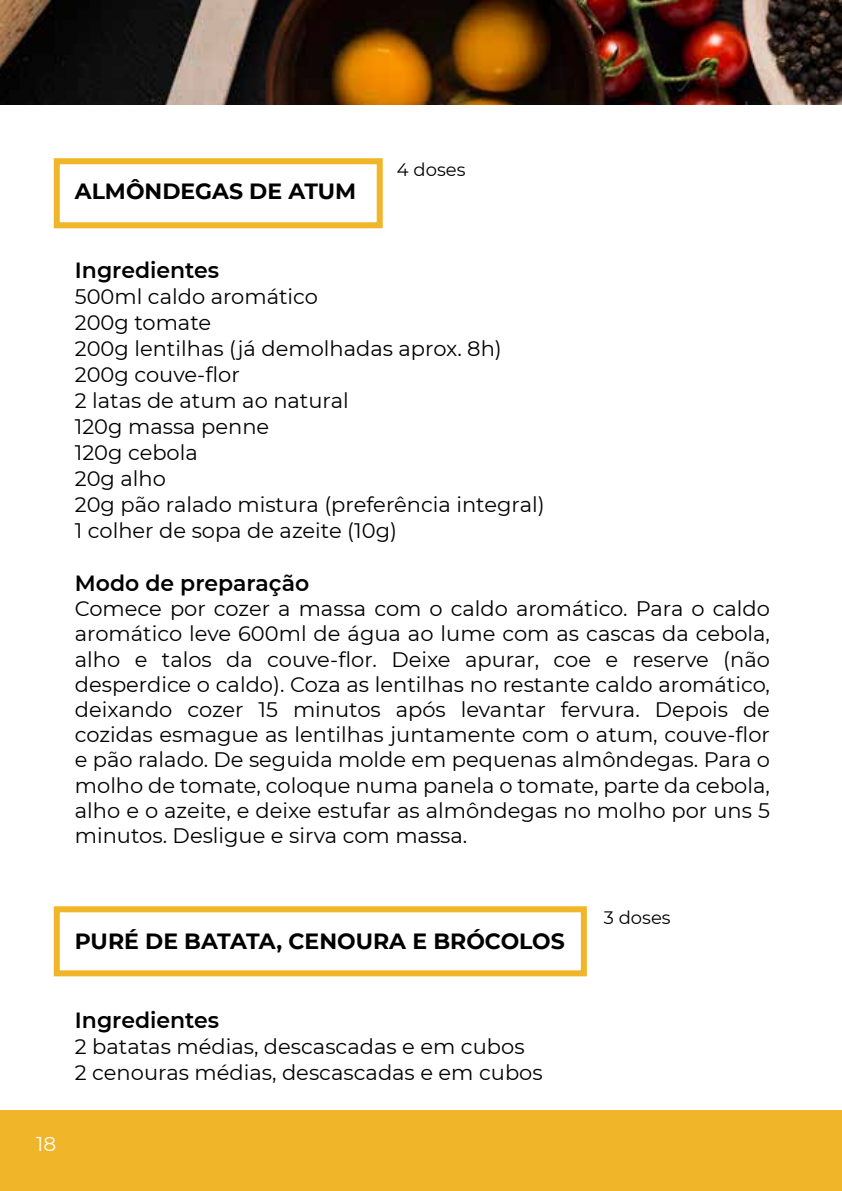
<style>
.page{position:relative;width:842px;height:1191px;background:#fff}
.page>*{position:absolute;margin:0;border:0;box-sizing:border-box;transform-origin:0 0}
.t1{font:700 22px "Montserrat";color:#000}
.t2{font:600 22px "Montserrat";color:#000}
.t3{font:21px/26px "Montserrat";color:#000}
.t4{font:20px "Montserrat";color:#fff}
.t5{font:18px "Montserrat";color:#000}
</style>
<div class="page">
<div style="left:0;top:1110px;width:842px;height:81px;background:#f0b528"></div>
<img style="left:0;top:0;width:842px;height:104px">
<div style="left:54px;top:158px;width:329px;height:70px;border:6px solid #f0b528"></div>
<div style="left:54px;top:906px;width:533px;height:70px;border:6px solid #f0b528"></div>
<p class="t1" style="left:75px;top:175px;width:283px">ALMÔNDEGAS DE ATUM</p>
<p class="t5" style="left:397px;top:157px;width:70px">4 doses</p>
<p class="t2" style="left:75px;top:254px;width:146px">Ingredientes</p>
<p class="t3" style="left:75px;top:283px;width:471px">500ml caldo aromático<br>200g tomate<br>200g lentilhas (já demolhadas aprox. 8h)<br>200g couve-flor<br>2 latas de atum ao natural<br>120g massa penne<br>120g cebola<br>20g alho<br>20g pão ralado mistura (preferência integral)<br>1 colher de sopa de azeite (10g)</p>
<p class="t2" style="left:75px;top:567px;width:236px">Modo de preparação</p>
<p class="t3" style="left:75px;top:595px;width:697px;line-height:25.2px;text-align:justify">Comece por cozer a massa com o caldo aromático. Para o caldo aromático leve 600ml de água ao lume com as cascas da cebola, alho e talos da couve-flor. Deixe apurar, coe e reserve (não desperdice o caldo). Coza as lentilhas no restante caldo aromático, deixando cozer 15 minutos após levantar fervura. Depois de cozidas esmague as lentilhas juntamente com o atum, couve-flor e pão ralado. De seguida molde em pequenas almôndegas. Para o molho de tomate, coloque numa panela o tomate, parte da cebola, alho e o azeite, e deixe estufar as almôndegas no molho por uns 5 minutos. Desligue e sirva com massa.</p>
<p class="t1" style="left:75px;top:925px;width:492px">PURÉ DE BATATA, CENOURA E BRÓCOLOS</p>
<p class="t2" style="left:75px;top:1004px;width:146px">Ingredientes</p>
<p class="t3" style="left:75px;top:1032px;width:469px">2 batatas médias, descascadas e em cubos<br>2 cenouras médias, descascadas e em cubos</p>
<p class="t4" style="left:36px;top:1130px;width:21px">18</p>
<p class="t5" style="left:604px;top:905px;width:68px">3 doses</p>
</div>
